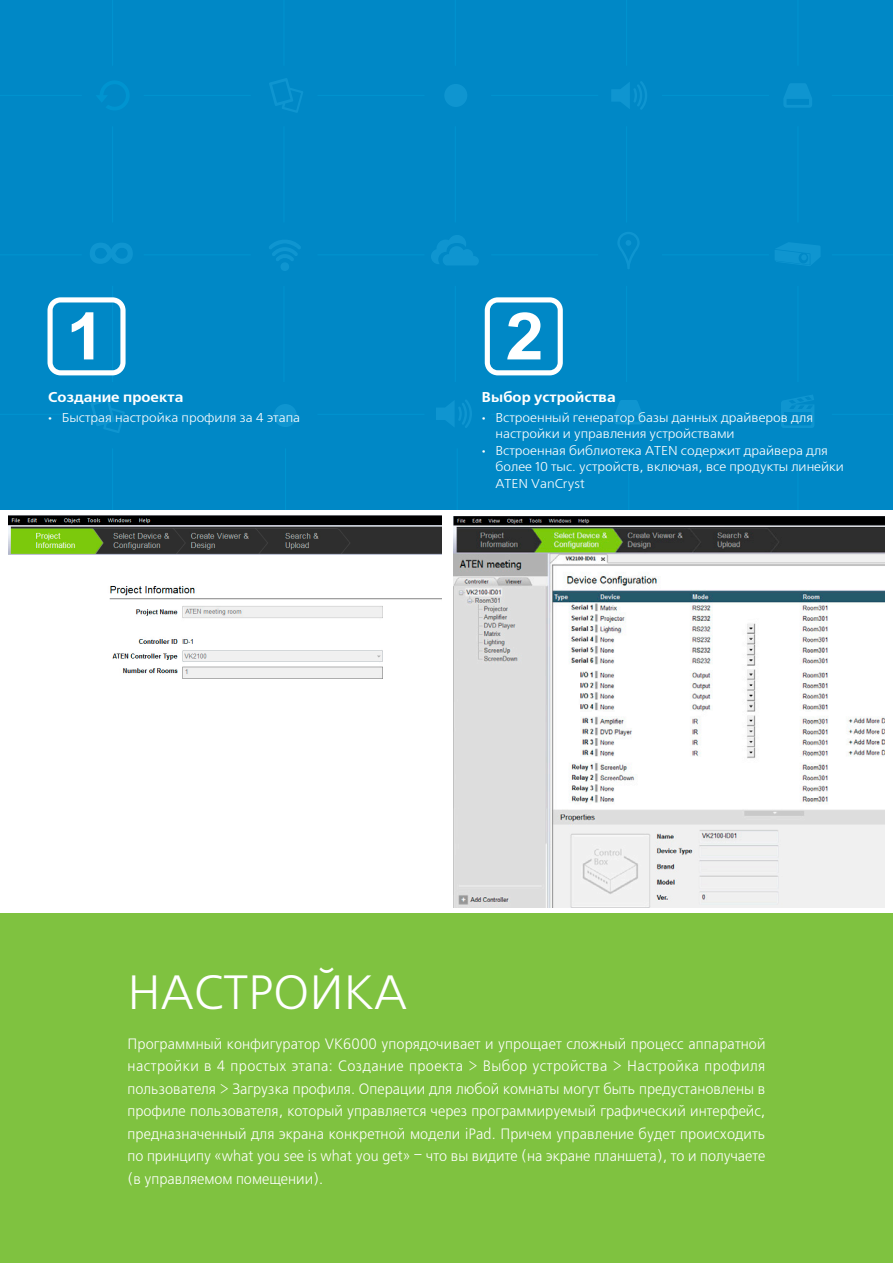
<style>
.page{position:relative;width:893px;height:1263px;background:#fff}
.page>*{position:absolute;margin:0;border:0;box-sizing:border-box;transform-origin:0 0}
.t1{font:48px "Free Set C";color:#fff}
.t2{font:15px/22.5px "Free Set C";color:#fff;text-align:justify;scale:.95 1}
.t3{font:700 14.25px "Free Set C";color:#fff;scale:1.05 1}
.t4{font:12.9px/16.5px "Free Set C";color:#fff;scale:1.05 1}
.s1{font-size:10.05px}
</style>
<div class="page">
<div style="left:0;top:913px;width:893px;height:350px;background:#7fc240"></div>
<div style="left:0;top:0;width:893px;height:510px;background:#0088c6"></div>
<hr style="left:626px;top:286px;width:1px;height:96px;background:#00a7e0">
<hr style="left:455px;top:286px;width:1px;height:96px;background:#00a7e0">
<hr style="left:283px;top:286px;width:1px;height:96px;background:#00a7e0">
<hr style="left:628px;top:448px;width:1px;height:97px;background:#00a7e0">
<hr style="left:797px;top:286px;width:1px;height:96px;background:#00a7e0">
<hr style="left:626px;top:126px;width:1px;height:96px;background:#00a7e0">
<hr style="left:455px;top:126px;width:1px;height:96px;background:#00a7e0">
<hr style="left:283px;top:126px;width:1px;height:96px;background:#00a7e0">
<hr style="left:797px;top:126px;width:1px;height:96px;background:#00a7e0">
<hr style="left:797px;top:448px;width:1px;height:97px;background:#00a7e0">
<hr style="left:457px;top:448px;width:1px;height:97px;background:#00a7e0">
<hr style="left:285px;top:448px;width:1px;height:97px;background:#00a7e0">
<hr style="left:112px;top:286px;width:1px;height:96px;background:#00a7e0">
<hr style="left:112px;top:126px;width:1px;height:96px;background:#00a7e0">
<hr style="left:626px;top:0;width:1px;height:66px;background:#00a7e0">
<hr style="left:455px;top:0;width:1px;height:66px;background:#00a7e0">
<hr style="left:283px;top:0;width:1px;height:66px;background:#00a7e0">
<hr style="left:797px;top:0;width:1px;height:66px;background:#00a7e0">
<hr style="left:112px;top:0;width:1px;height:66px;background:#00a7e0">
<hr style="left:112px;top:448px;width:1px;height:97px;background:#00a7e0">
<hr style="left:317px;top:414px;width:107px;height:1px;background:#00a7e0">
<hr style="left:317px;top:254px;width:107px;height:1px;background:#00a7e0">
<hr style="left:491px;top:414px;width:107px;height:1px;background:#00a7e0">
<hr style="left:491px;top:254px;width:107px;height:1px;background:#00a7e0">
<hr style="left:662px;top:414px;width:107px;height:1px;background:#00a7e0">
<hr style="left:662px;top:254px;width:107px;height:1px;background:#00a7e0">
<hr style="left:0;top:414px;width:82px;height:1px;background:#00a7e0">
<hr style="left:0;top:254px;width:82px;height:1px;background:#00a7e0">
<hr style="left:144px;top:414px;width:107px;height:1px;background:#00a7e0">
<hr style="left:144px;top:254px;width:107px;height:1px;background:#00a7e0">
<hr style="left:832px;top:414px;width:61px;height:1px;background:#00a7e0">
<hr style="left:832px;top:254px;width:61px;height:1px;background:#00a7e0">
<hr style="left:317px;top:95px;width:107px;height:1px;background:#00a7e0">
<hr style="left:491px;top:95px;width:107px;height:1px;background:#00a7e0">
<hr style="left:662px;top:95px;width:107px;height:1px;background:#00a7e0">
<hr style="left:0;top:95px;width:82px;height:1px;background:#00a7e0">
<hr style="left:144px;top:95px;width:107px;height:1px;background:#00a7e0">
<hr style="left:832px;top:95px;width:61px;height:1px;background:#00a7e0">
<div style="left:274px;top:404px;width:23px;height:23px;background:#0f95d0;border-radius:50%"></div>
<div style="left:444px;top:84px;width:23px;height:23px;background:#0f95d0;border-radius:50%"></div>
<svg style="left:269px;top:240px;width:32px;height:31px"></svg>
<svg style="left:436px;top:400px;width:36px;height:28px"></svg>
<svg style="left:611px;top:81px;width:36px;height:28px"></svg>
<svg style="left:431px;top:235px;width:48px;height:30px"></svg>
<svg style="left:614px;top:400px;width:29px;height:24px"></svg>
<svg style="left:784px;top:83px;width:28px;height:24px"></svg>
<svg style="left:618px;top:232px;width:21px;height:37px"></svg>
<svg style="left:775px;top:242px;width:45px;height:24px"></svg>
<svg style="left:781px;top:395px;width:33px;height:33px"></svg>
<svg style="left:91px;top:399px;width:34px;height:34px"></svg>
<svg style="left:269px;top:78px;width:34px;height:35px"></svg>
<svg style="left:90px;top:243px;width:43px;height:21px"></svg>
<svg style="left:97px;top:81px;width:32px;height:29px"></svg>
<img style="left:8px;top:516px;width:434px;height:163px">
<div style="left:444px;top:510px;width:449px;height:403px;background:#fff"></div>
<img style="left:453px;top:516px;width:431px;height:391px">
<svg style="left:48px;top:297px;width:78px;height:78px"></svg>
<svg style="left:485px;top:297px;width:78px;height:78px"></svg>
<p class="t3" style="left:48px;top:389px;width:130px">Создание проекта</p>
<p class="t4" style="left:48px;top:410px;width:242px"><span class="s1">•</span> Быстрая настройка профиля за 4 этапа</p>
<p class="t3" style="left:482px;top:389px;width:129px">Выбор устройства</p>
<p class="t4" style="left:495px;top:410px;width:304px;text-indent:-14px"><span class="s1">•</span> Встроенный генератор базы данных драйверов для настройки и управления устройствами</p>
<p class="t4" style="left:495px;top:443px;width:333px;text-indent:-14px"><span class="s1">•</span> Встроенная библиотека ATEN содержит драйвера для более 10 тыс. устройств, включая, все продукты линейки<br>ATEN VanCryst</p>
<p class="t1" style="left:128px;top:967px;width:281px">НАСТРОЙКА</p>
<p class="t2" style="left:128px;top:1033px;width:673px">Программный конфигуратор VK6000 упорядочивает и упрощает сложный процесс аппаратной настройки в 4 простых этапа: Создание проекта &gt; Выбор устройства &gt; Настройка профиля пользователя &gt; Загрузка профиля. Операции для любой комнаты могут быть предустановлены в профиле пользователя, который управляется через программируемый графический интерфейс, предназначенный для экрана конкретной модели iPad. Причем управление будет происходить по принципу «what you see is what you get» – что вы видите (на экране планшета), то и получаете (в управляемом помещении).</p>
</div>
